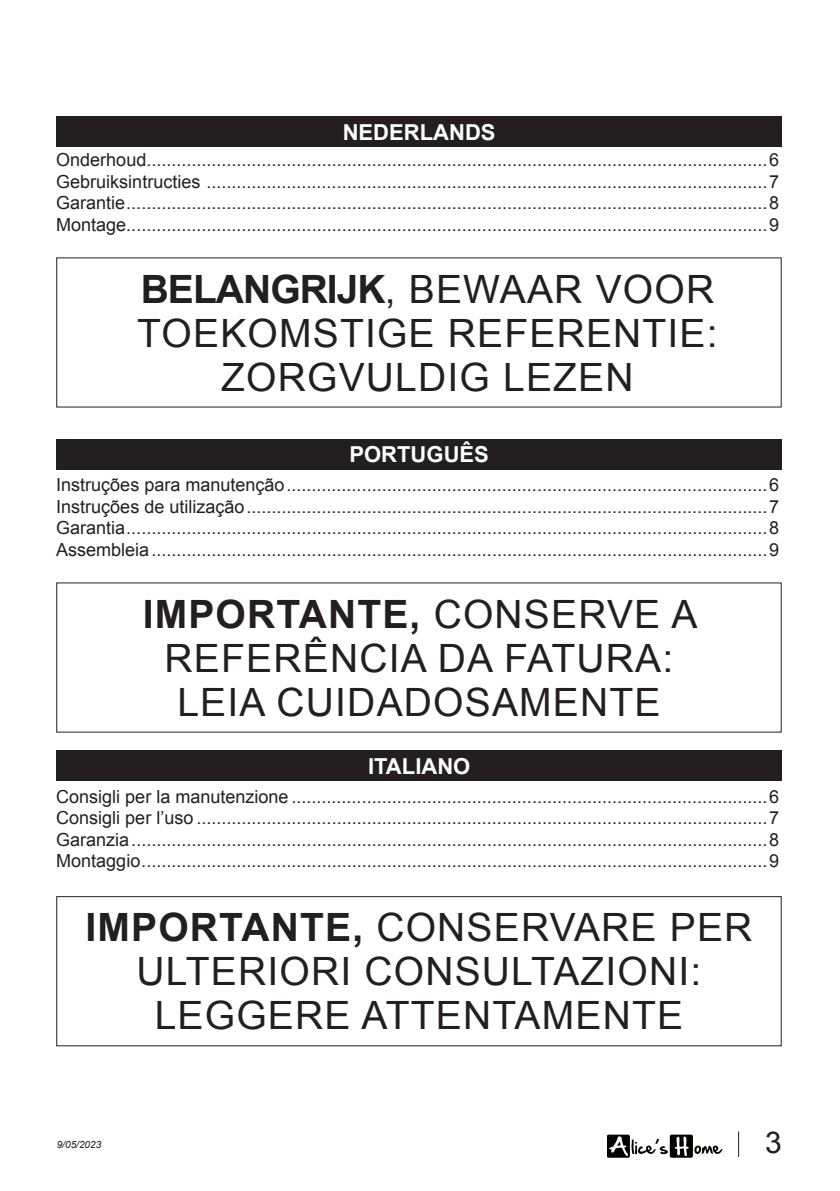
<style>
.page{position:relative;width:840px;height:1191px;background:#fff}
.page>*{position:absolute;margin:0;border:0;box-sizing:border-box;transform-origin:0 0}
.t1{font:39px/44px "Arial";letter-spacing:.03em;color:#231f20;text-align:center}
.t2{font:700 39px "Arial";letter-spacing:.03em;color:#231f20}
.t3{font:30px "Arial";color:#231f20}
.t4{font:700 22px "Arial";color:#fff}
.TITRE-TDM-9PT{font:18px "Arial";color:#231f20}
.t5{font:italic 10px "Arial";color:#231f20}
.s1{font-weight:700}
.s2{font-weight:400}
</style>
<div class="page">
<svg style="left:607px;top:1134px;width:114px;height:23px"></svg>
<div style="left:56px;top:117px;width:725px;height:30px;background:#231f20"></div>
<div style="left:56px;top:439px;width:725px;height:30px;background:#231f20"></div>
<div style="left:56px;top:750px;width:725px;height:31px;background:#231f20"></div>
<div style="left:56px;top:896px;width:725px;height:150px;border:1px solid #231f20"></div>
<p class="t4" style="left:342px;top:118px;width:154px">NEDERLANDS</p>
<p class="TITRE-TDM-9PT" style="left:56px;top:148px;width:723px">Onderhoud............................................................................................................................6</p>
<p class="TITRE-TDM-9PT" style="left:56px;top:170px;width:723px">Gebruiksintructies ................................................................................................................7</p>
<p class="TITRE-TDM-9PT" style="left:56px;top:191px;width:723px">Garantie................................................................................................................................8</p>
<p class="TITRE-TDM-9PT" style="left:56px;top:213px;width:723px">Montage................................................................................................................................9</p>
<p class="t1" style="left:141px;top:267px;width:574px"><span class="s1">BELANGRIJK</span>, BEWAAR VOOR</p>
<p class="t1" style="left:137px;top:311px;width:581px">TOEKOMSTIGE REFERENTIE:<br>ZORGVULDIG LEZEN</p>
<p class="t4" style="left:349px;top:440px;width:141px">PORTUGUÊS</p>
<p class="TITRE-TDM-9PT" style="left:56px;top:473px;width:723px">Instruções para manutenção................................................................................................6</p>
<p class="TITRE-TDM-9PT" style="left:56px;top:495px;width:723px">Instruções de utilização........................................................................................................7</p>
<p class="TITRE-TDM-9PT" style="left:56px;top:516px;width:723px">Garantia................................................................................................................................8</p>
<p class="TITRE-TDM-9PT" style="left:56px;top:538px;width:723px">Assembleia...........................................................................................................................9</p>
<p class="t2" style="left:143px;top:588px;width:556px">IMPORTANTE, <span class="s2">CONSERVE A</span></p>
<p class="t1" style="left:164px;top:636px;width:510px">REFERÊNCIA DA FATURA:</p>
<p class="t1" style="left:177px;top:680px;width:484px">LEIA CUIDADOSAMENTE</p>
<p class="t4" style="left:368px;top:751px;width:104px">ITALIANO</p>
<p class="TITRE-TDM-9PT" style="left:56px;top:784px;width:723px">Consigli per la manutenzione ...............................................................................................6</p>
<p class="TITRE-TDM-9PT" style="left:56px;top:806px;width:723px">Consigli per l’uso ..................................................................................................................7</p>
<p class="TITRE-TDM-9PT" style="left:56px;top:827px;width:723px">Garanzia...............................................................................................................................8</p>
<p class="TITRE-TDM-9PT" style="left:56px;top:849px;width:723px">Montaggio.............................................................................................................................9</p>
<p class="t1" style="left:85px;top:906px;width:668px"><span class="s1">IMPORTANTE,</span> CONSERVARE PER<br>ULTERIORI CONSULTAZIONI:</p>
<p class="t1" style="left:155px;top:994px;width:529px">LEGGERE ATTENTAMENTE</p>
<p class="t5" style="left:57px;top:1137px;width:46px">9/05/2023</p>
<h2 class="t3" style="left:764px;top:1123px;width:18px">3</h2>
</div>
